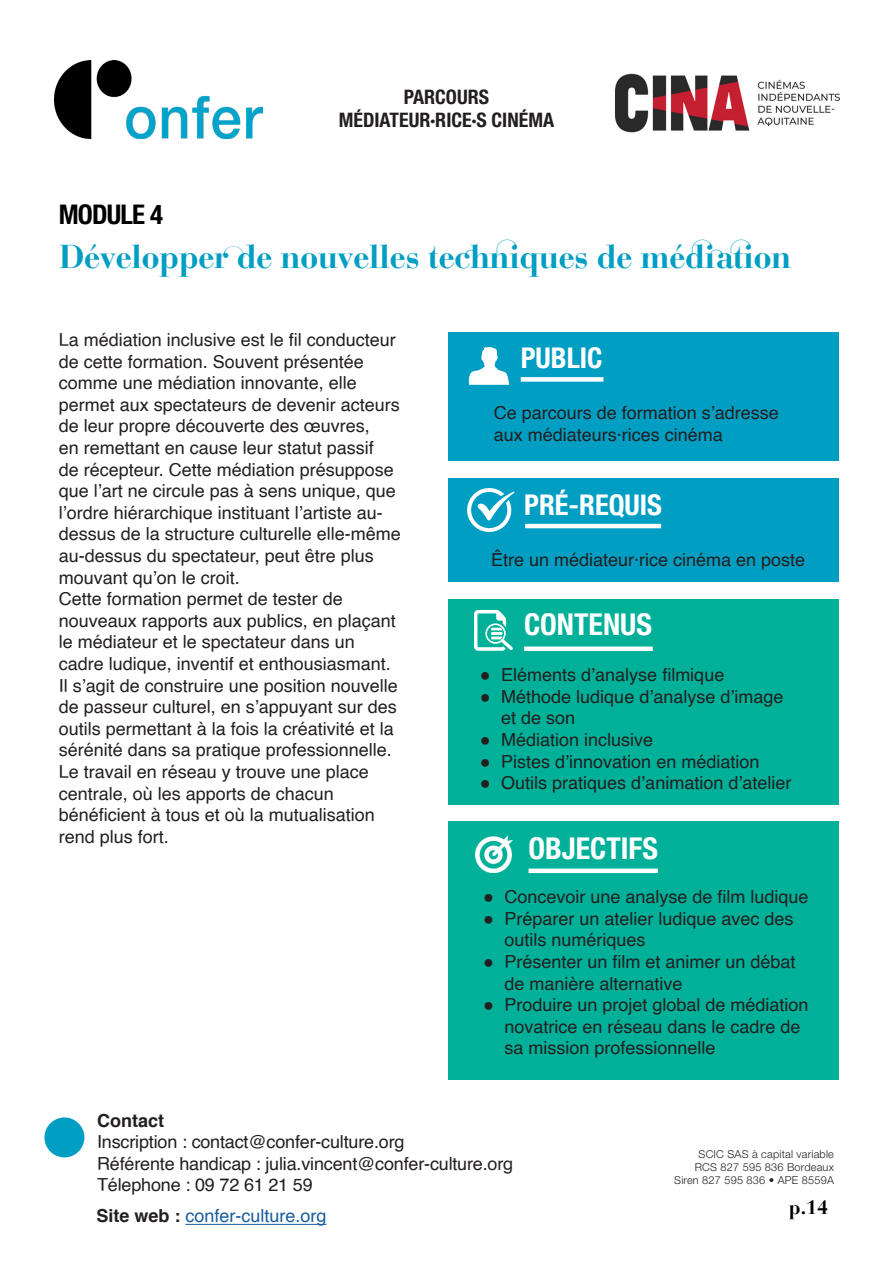
<style>
.page{position:relative;width:893px;height:1263px;background:#fff}
.page>*{position:absolute;margin:0;border:0;box-sizing:border-box;transform-origin:0 0}
.t1{font:700 33px "CO";letter-spacing:-.02em;color:#009ec3}
.List_Paragraph{font:700 condensed 30px "Helvetica Neue LT";color:#fff}
.List_Paragraph-2{font:700 condensed 28.5px "Helvetica Neue LT";color:#fff}
.t2{font:700 condensed 27px "Helvetica Neue LT";letter-spacing:-.03em;color:#000}
.t3{font:700 condensed 19.95px/23.9px "Helvetica Neue LT";color:#231f20;text-align:center}
.t4{font:700 19.5px "CO";color:#000}
.Titre_2_sans_numéros{font:18px/21.6px "Helvetica";color:#231f20}
.t5{font:18px "Helvetica";color:#175d9e}
.t6{font:700 18px "Helvetica";color:#231f20}
.t7{font:300 10.95px/13px "Helvetica Neue LT";letter-spacing:.02em;color:#231f20;text-align:right}
.s1{font-weight:700;color:#231f20}
</style>
<div class="page">
<div style="left:44px;top:1117px;width:40px;height:40px;background:#009ec3;border-radius:50%"></div>
<hr style="left:185px;top:1224px;width:141px;height:1px;background:#175d9e">
<img style="left:615px;top:73px;width:225px;height:60px">
<img style="left:54px;top:60px;width:209px;height:78px">
<div style="left:449px;top:599px;width:390px;height:205px;background:#00b098"></div>
<div style="left:524px;top:646px;width:129px;height:5px;background:#fff"></div>
<svg style="left:474px;top:609px;width:39px;height:42px"></svg>
<div style="left:449px;top:332px;width:390px;height:129px;background:#009ec3"></div>
<svg style="left:468px;top:347px;width:41px;height:38px"></svg>
<div style="left:521px;top:377px;width:82px;height:5px;background:#fff"></div>
<div style="left:449px;top:478px;width:390px;height:104px;background:#009ec3"></div>
<hr style="left:525px;top:524px;width:136px;height:4px;background:#fff">
<svg style="left:467px;top:488px;width:48px;height:44px"></svg>
<div style="left:449px;top:821px;width:390px;height:259px;background:#00b098"></div>
<div style="left:528px;top:868px;width:130px;height:5px;background:#fff"></div>
<img style="left:475px;top:836px;width:37px;height:37px">
<p class="t2" style="left:59px;top:198px;width:106px">MODULE 4</p>
<p class="t3" style="left:339px;top:84px;width:217px">PARCOURS<br>MÉDIATEUR·RICE·S CINÉMA</p>
<p class="t1" style="left:59px;top:238px;width:734px">Développer de nouvelles techniques de médiation</p>
<p class="Titre_2_sans_numéros" style="left:59px;top:329px;width:344px">La médiation inclusive est le fil conducteur de cette formation. Souvent présentée comme une médiation innovante, elle permet aux spectateurs de devenir acteurs de leur propre découverte des œuvres,<br>en remettant en cause leur statut passif<br>de récepteur. Cette médiation présuppose que l’art ne circule pas à sens unique, que l’ordre hiérarchique instituant l’artiste au&shy;dessus de la structure culturelle elle-même au-dessus du spectateur, peut être plus mouvant qu’on le croit.</p>
<p class="Titre_2_sans_numéros" style="left:59px;top:589px;width:341px">Cette formation permet de tester de nouveaux rapports aux publics, en plaçant le médiateur et le spectateur dans un cadre ludique, inventif et enthousiasmant.<br>Il s’agit de construire une position nouvelle de passeur culturel, en s’appuyant sur des outils permettant à la fois la créativité et la sérénité dans sa pratique professionnelle.<br>Le travail en réseau y trouve une place centrale, où les apports de chacun bénéficient à tous et où la mutualisation rend plus fort.</p>
<p class="List_Paragraph-2" style="left:521px;top:341px;width:83px">PUBLIC</p>
<p class="Titre_2_sans_numéros" style="left:494px;top:402px;width:287px;line-height:22.5px">Ce parcours de formation s’adresse aux médiateurs·rices cinéma</p>
<p class="List_Paragraph-2" style="left:524px;top:487px;width:139px">PRÉ-REQUIS</p>
<p class="Titre_2_sans_numéros" style="left:491px;top:550px;width:316px">Être un médiateur·rice cinéma en poste</p>
<p class="List_Paragraph" style="left:524px;top:606px;width:129px">CONTENUS</p>
<p class="Titre_2_sans_numéros" style="left:480px;top:665px;width:246px">● Eléments d’analyse filmique</p>
<p class="Titre_2_sans_numéros" style="left:501px;top:686px;width:284px;text-indent:-21px">● Méthode ludique d’analyse d’image et de son</p>
<p class="Titre_2_sans_numéros" style="left:480px;top:729px;width:175px">● Médiation inclusive</p>
<p class="Titre_2_sans_numéros" style="left:480px;top:751px;width:281px">● Pistes d’innovation en médiation</p>
<p class="Titre_2_sans_numéros" style="left:480px;top:773px;width:313px">● Outils pratiques d’animation d’atelier</p>
<p class="List_Paragraph" style="left:528px;top:830px;width:131px">OBJECTIFS</p>
<p class="Titre_2_sans_numéros" style="left:483px;top:886px;width:327px">● Concevoir une analyse de film ludique</p>
<p class="Titre_2_sans_numéros" style="left:504px;top:908px;width:291px;text-indent:-21px">● Préparer un atelier ludique avec des outils numériques</p>
<p class="Titre_2_sans_numéros" style="left:504px;top:951px;width:293px;text-indent:-21px">● Présenter un film et animer un débat de manière alternative</p>
<p class="Titre_2_sans_numéros" style="left:504px;top:994px;width:306px;text-indent:-21px">● Produire un projet global de médiation novatrice en réseau dans le cadre de sa mission professionnelle</p>
<p class="t6" style="left:97px;top:1106px;width:68px">Contact</p>
<p class="Titre_2_sans_numéros" style="left:97px;top:1132px;width:418px">Inscription : contact@confer-culture.org<br>Référente handicap : julia.vincent@confer-culture.org<br>Télephone : 09 72 61 21 59</p>
<p class="t5" style="left:96px;top:1202px;width:232px"><span class="s1">Site web :</span> confer-culture.org</p>
<p class="t7" style="left:674px;top:1147px;width:161px">SCIC SAS à capital variable<br>RCS 827 595 836 Bordeaux<br>Siren 827 595 836 • APE 8559A</p>
<p class="t4" style="left:789px;top:1196px;width:41px">p.14</p>
</div>
